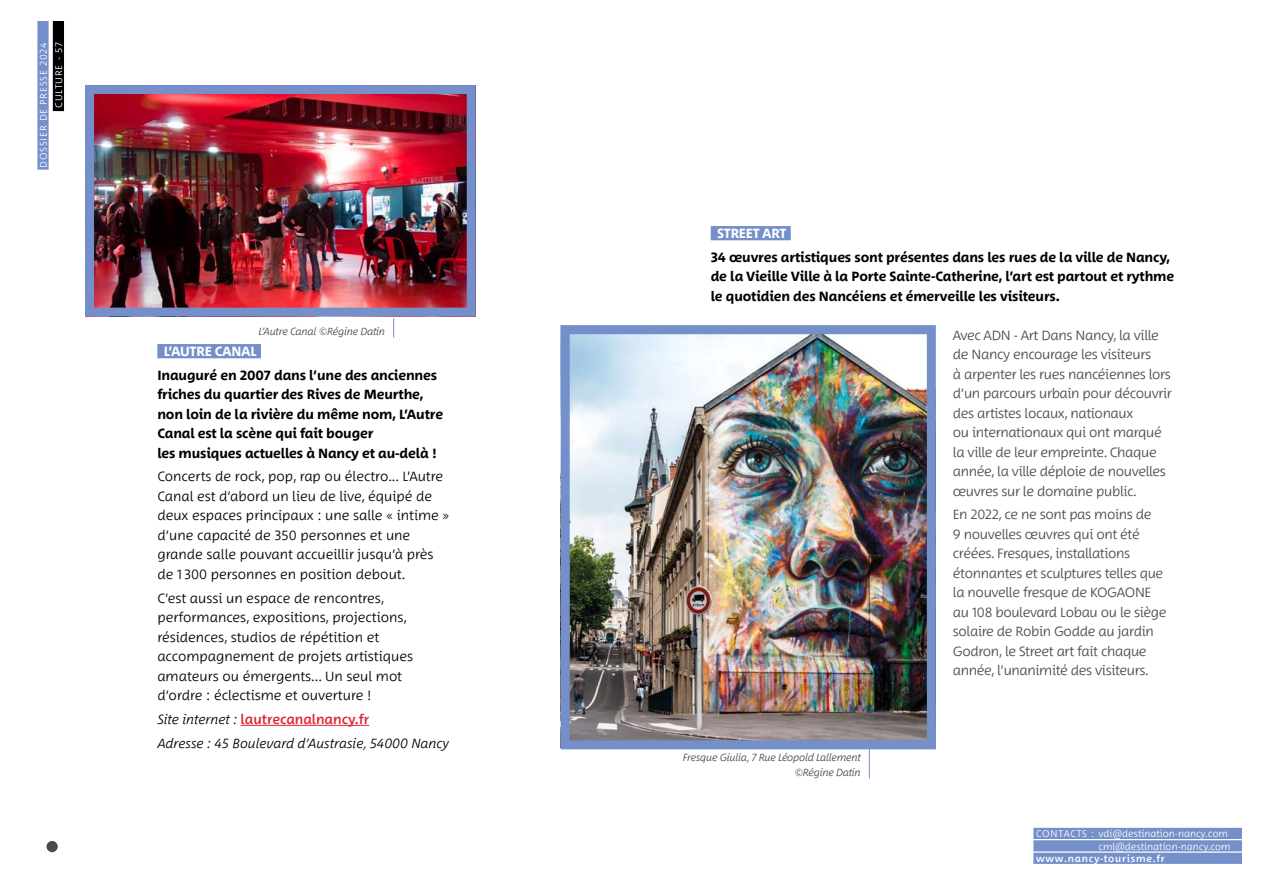
<style>
.page{position:relative;width:1263px;height:893px;background:#fff}
.page>*{position:absolute;margin:0;border:0;box-sizing:border-box;transform-origin:0 0}
.t1{font:300 13.5px/19.5px "Between 3";letter-spacing:-.025em;color:#4a4a49}
.t2{font:300 13.5px/19.5px "Between 3";color:#000}
.t3{font:700 13.5px/19.5px "Between 3";letter-spacing:-.01em;color:#000}
.t4{font:italic 300 13.5px/23.7px "Between 3";color:#000}
.t5{font:700 13.5px "Between 3";letter-spacing:-.02em;color:#fff}
.t6{font:italic 300 10.5px/15px "Between 3";letter-spacing:-.02em;color:#4a4a49;text-align:right}
.t7{font:300 9.75px "Between 3";color:#fff}
.t8{font:300 9.75px/15.5px "Between 3";letter-spacing:.08em;color:#fff;text-align:right}
.t9{font:500 9.75px "Between 3";letter-spacing:.08em;color:#fff}
.s1{font-weight:500;font-style:normal;color:#de2537}
</style>
<div class="page">
<img style="left:37px;top:21px;width:1205px;height:843px">
<div style="left:47px;top:841px;width:11px;height:11px;background:#4a4a49;border-radius:50%"></div>
<p class="t8" style="left:35px;top:168px;width:127px;rotate:-90deg">DOSSIER DE PRESSE 2024<br>CULTURE - 57</p>
<p class="t6" style="left:259px;top:324px;width:128px">L’Autre Canal ©Régine Datin</p>
<p class="t5" style="left:164px;top:343px;width:95px">L’AUTRE CANAL</p>
<p class="t3" style="left:157px;top:365px;width:287px">Inauguré en 2007 dans l’une des anciennes friches du quartier des Rives de Meurthe, non loin de la rivière du même nom, L’Autre Canal est la scène qui fait bouger<br>les musiques actuelles à Nancy et au-delà !</p>
<p class="t2" style="left:157px;top:467px;width:294px">Concerts de rock, pop, rap ou électro... L’Autre Canal est d’abord un lieu de live, équipé de deux espaces principaux : une salle « intime » d’une capacité de 350 personnes et une grande salle pouvant accueillir jusqu’à près de 1300 personnes en position debout.</p>
<p class="t2" style="left:157px;top:588px;width:257px">C’est aussi un espace de rencontres, performances, expositions, projections, résidences, studios de répétition et accompagnement de projets artistiques amateurs ou émergents... Un seul mot d’ordre : éclectisme et ouverture !</p>
<p class="t4" style="left:157px;top:707px;width:293px">Site internet : <span class="s1">lautrecanalnancy.fr<br></span>Adresse : 45 Boulevard d’Austrasie, 54000 Nancy</p>
<p class="t5" style="left:717px;top:225px;width:71px">STREET ART</p>
<p class="t3" style="left:711px;top:247px;width:465px">34 œuvres artistiques sont présentes dans les rues de la ville de Nancy, de la Vieille Ville à la Porte Sainte-Catherine, l’art est partout et rythme le quotidien des Nancéiens et émerveille les visiteurs.</p>
<p class="t1" style="left:953px;top:325px;width:221px">Avec ADN - Art Dans Nancy, la ville de Nancy encourage les visiteurs<br>à arpenter les rues nancéiennes lors d’un parcours urbain pour découvrir des artistes locaux, nationaux<br>ou internationaux qui ont marqué la ville de leur empreinte. Chaque année, la ville déploie de nouvelles œuvres sur le domaine public.</p>
<p class="t1" style="left:953px;top:505px;width:215px">En 2022, ce ne sont pas moins de<br>9 nouvelles œuvres qui ont été créées. Fresques, installations étonnantes et sculptures telles que la nouvelle fresque de KOGAONE au 108 boulevard Lobau ou le siège solaire de Robin Godde au jardin<br>Godron, le Street art fait chaque année, l’unanimité des visiteurs.</p>
<p class="t6" style="left:683px;top:750px;width:180px">Fresque Giulia, 7 Rue Léopold Lallement ©Régine Datin</p>
<p class="t7" style="left:1036px;top:828px;width:193px">CONTACTS : vdi@destination-nancy.com</p>
<p class="t9" style="left:1036px;top:852px;width:130px">www.nancy-tourisme.fr</p>
<p class="t7" style="left:1098px;top:840px;width:134px">cml@destination-nancy.com</p>
</div>
